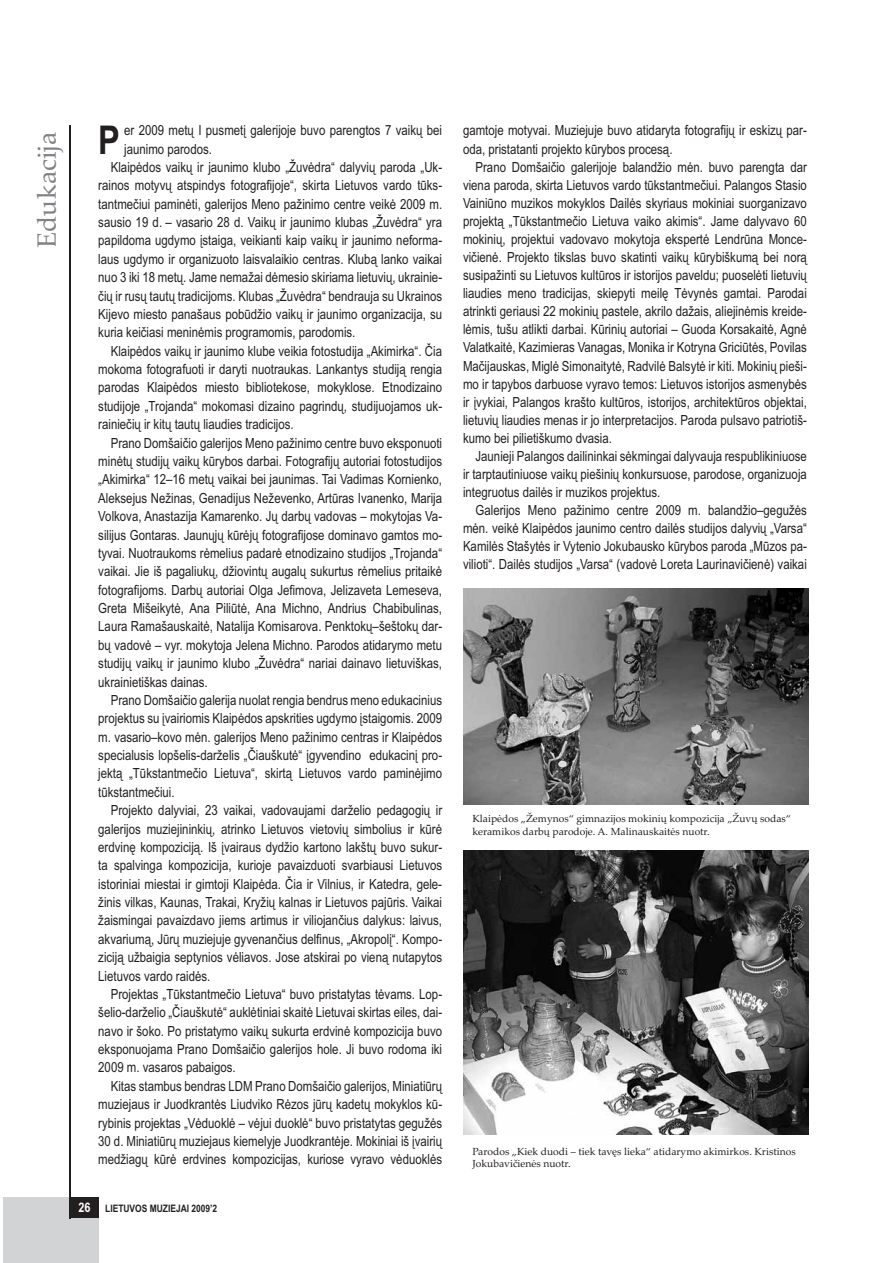
<style>
.page{position:relative;width:893px;height:1263px;background:#fff}
.page>*{position:absolute;margin:0;border:0;box-sizing:border-box;transform-origin:0 0}
.t1{font:700 39.6px "Arial Narrow";color:#231f20}
.t2{font:26.4px "Palatino Linotype";letter-spacing:.01em;color:#808285}
.t3{font:13.95px/18.1px "Arial Narrow";color:#231f20;text-align:justify}
.t4{font:10.35px/12.3px "Palatino Linotype";color:#231f20}
.t5{font:700 10.35px "Arial Narrow";color:#231f20}
.s1{font-size:13.2px;color:#fff}
</style>
<div class="page">
<div style="left:3px;top:1197px;width:95px;height:65px;background:#d1d3d4"></div>
<hr style="left:70px;top:125px;width:1px;height:1093px;background:#231f20">
<div style="left:71px;top:1197px;width:28px;height:21px;background:#231f20"></div>
<img style="left:463px;top:851px;width:346px;height:283px">
<img style="left:463px;top:588px;width:346px;height:217px">
<h2 class="t2" style="left:37px;top:248px;width:118px;rotate:-90deg">Edukacĳa</h2>
<h1 class="t1" style="left:98px;top:125px;width:23px">P</h1>
<p class="t3" style="left:124px;top:123px;width:319px">er 2009 metų I pusmetį galerijoje buvo parengtos 7 vaikų bei</p>
<p class="t3" style="left:124px;top:141px;width:89px">jaunimo parodos.</p>
<p class="t3" style="left:111px;top:159px;width:333px">Klaipėdos vaikų ir jaunimo klubo „Žuvėdra“ dalyvių paroda „Uk-</p>
<p class="t3" style="left:98px;top:178px;width:345px">rainos motyvų atspindys fotografijoje“, skirta Lietuvos vardo tūks-</p>
<p class="t3" style="left:98px;top:196px;width:345px">tantmečiui paminėti, galerijos Meno pažinimo centre veikė 2009 m.</p>
<p class="t3" style="left:98px;top:214px;width:345px">sausio 19 d. – vasario 28 d. Vaikų ir jaunimo klubas „Žuvėdra“ yra</p>
<p class="t3" style="left:98px;top:233px;width:345px">papildoma ugdymo įstaiga, veikianti kaip vaikų ir jaunimo neforma-</p>
<p class="t3" style="left:98px;top:251px;width:345px">laus ugdymo ir organizuoto laisvalaikio centras. Klubą lanko vaikai</p>
<p class="t3" style="left:98px;top:270px;width:345px">nuo 3 iki 18 metų. Jame nemažai dėmesio skiriama lietuvių, ukrainie-</p>
<p class="t3" style="left:98px;top:288px;width:345px">čių ir rusų tautų tradicijoms. Klubas „Žuvėdra“ bendrauja su Ukrainos</p>
<p class="t3" style="left:98px;top:306px;width:345px">Kijevo miesto panašaus pobūdžio vaikų ir jaunimo organizacija, su</p>
<p class="t3" style="left:98px;top:325px;width:259px">kuria keičiasi meninėmis programomis, parodomis.</p>
<p class="t3" style="left:111px;top:343px;width:333px">Klaipėdos vaikų ir jaunimo klube veikia fotostudija „Akimirka“. Čia</p>
<p class="t3" style="left:98px;top:362px;width:345px">mokoma fotografuoti ir daryti nuotraukas. Lankantys studiją rengia</p>
<p class="t3" style="left:98px;top:380px;width:345px">parodas Klaipėdos miesto bibliotekose, mokyklose. Etnodizaino</p>
<p class="t3" style="left:98px;top:398px;width:345px">studijoje „Trojanda“ mokomasi dizaino pagrindų, studijuojamos uk-</p>
<p class="t3" style="left:98px;top:417px;width:197px">rainiečių ir kitų tautų liaudies tradicijos.</p>
<p class="t3" style="left:111px;top:435px;width:333px">Prano Domšaičio galerijos Meno pažinimo centre buvo eksponuoti</p>
<p class="t3" style="left:98px;top:453px;width:345px">minėtų studijų vaikų kūrybos darbai. Fotografijų autoriai fotostudijos</p>
<p class="t3" style="left:98px;top:472px;width:345px">„Akimirka“ 12–16 metų vaikai bei jaunimas. Tai Vadimas Kornienko,</p>
<p class="t3" style="left:98px;top:490px;width:345px">Aleksejus Nežinas, Genadijus Neževenko, Artūras Ivanenko, Marija</p>
<p class="t3" style="left:98px;top:509px;width:345px">Volkova, Anastazija Kamarenko. Jų darbų vadovas – mokytojas Va-</p>
<p class="t3" style="left:98px;top:527px;width:345px">silijus Gontaras. Jaunųjų kūrėjų fotografijose dominavo gamtos mo-</p>
<p class="t3" style="left:98px;top:545px;width:345px">tyvai. Nuotraukoms rėmelius padarė etnodizaino studijos „Trojanda“</p>
<p class="t3" style="left:98px;top:564px;width:345px">vaikai. Jie iš pagaliukų, džiovintų augalų sukurtus rėmelius pritaikė</p>
<p class="t3" style="left:98px;top:582px;width:345px">fotografijoms. Darbų autoriai Olga Jefimova, Jelizaveta Lemeseva,</p>
<p class="t3" style="left:98px;top:600px;width:345px">Greta Mišeikytė, Ana Piliūtė, Ana Michno, Andrius Chabibulinas,</p>
<p class="t3" style="left:98px;top:619px;width:345px">Laura Ramašauskaitė, Natalija Komisarova. Penktokų–šeštokų dar-</p>
<p class="t3" style="left:98px;top:637px;width:345px">bų vadovė – vyr. mokytoja Jelena Michno. Parodos atidarymo metu</p>
<p class="t3" style="left:98px;top:656px;width:345px">studijų vaikų ir jaunimo klubo „Žuvėdra“ nariai dainavo lietuviškas,</p>
<p class="t3" style="left:98px;top:674px;width:111px">ukrainietiškas dainas.</p>
<p class="t3" style="left:111px;top:692px;width:333px">Prano Domšaičio galerija nuolat rengia bendrus meno edukacinius</p>
<p class="t3" style="left:98px;top:711px;width:345px">projektus su įvairiomis Klaipėdos apskrities ugdymo įstaigomis. 2009</p>
<p class="t3" style="left:98px;top:729px;width:345px">m. vasario–kovo mėn. galerijos Meno pažinimo centras ir Klaipėdos</p>
<p class="t3" style="left:98px;top:747px;width:345px">specialusis lopšelis-darželis „Čiauškutė“ įgyvendino edukacinį pro-</p>
<p class="t3" style="left:98px;top:766px;width:345px">jektą „Tūkstantmečio Lietuva“, skirtą Lietuvos vardo paminėjimo</p>
<p class="t3" style="left:98px;top:784px;width:78px">tūkstantmečiui.</p>
<p class="t3" style="left:111px;top:803px;width:333px">Projekto dalyviai, 23 vaikai, vadovaujami darželio pedagogių ir</p>
<p class="t3" style="left:98px;top:821px;width:345px">galerijos muziejininkių, atrinko Lietuvos vietovių simbolius ir kūrė</p>
<p class="t3" style="left:98px;top:839px;width:345px">erdvinę kompoziciją. Iš įvairaus dydžio kartono lakštų buvo sukur-</p>
<p class="t3" style="left:98px;top:858px;width:345px">ta spalvinga kompozicija, kurioje pavaizduoti svarbiausi Lietuvos</p>
<p class="t3" style="left:98px;top:876px;width:345px">istoriniai miestai ir gimtoji Klaipėda. Čia ir Vilnius, ir Katedra, gele-</p>
<p class="t3" style="left:98px;top:894px;width:345px">žinis vilkas, Kaunas, Trakai, Kryžių kalnas ir Lietuvos pajūris. Vaikai</p>
<p class="t3" style="left:98px;top:913px;width:345px">žaismingai pavaizdavo jiems artimus ir viliojančius dalykus: laivus,</p>
<p class="t3" style="left:98px;top:931px;width:345px">akvariumą, Jūrų muziejuje gyvenančius delfinus, „Akropolį“. Kompo-</p>
<p class="t3" style="left:98px;top:950px;width:345px">ziciją užbaigia septynios vėliavos. Jose atskirai po vieną nutapytos</p>
<p class="t3" style="left:98px;top:968px;width:114px">Lietuvos vardo raidės.</p>
<p class="t3" style="left:111px;top:986px;width:333px">Projektas „Tūkstantmečio Lietuva“ buvo pristatytas tėvams. Lop-</p>
<p class="t3" style="left:98px;top:1005px;width:345px">šelio-darželio „Čiauškutė“ auklėtiniai skaitė Lietuvai skirtas eiles, dai-</p>
<p class="t3" style="left:98px;top:1023px;width:345px">navo ir šoko. Po pristatymo vaikų sukurta erdvinė kompozicija buvo</p>
<p class="t3" style="left:98px;top:1042px;width:345px">eksponuojama Prano Domšaičio galerijos hole. Ji buvo rodoma iki</p>
<p class="t3" style="left:98px;top:1060px;width:139px">2009 m. vasaros pabaigos.</p>
<p class="t3" style="left:111px;top:1078px;width:333px">Kitas stambus bendras LDM Prano Domšaičio galerijos, Miniatiūrų</p>
<p class="t3" style="left:98px;top:1097px;width:345px">muziejaus ir Juodkrantės Liudviko Rėzos jūrų kadetų mokyklos kū-</p>
<p class="t3" style="left:98px;top:1115px;width:345px">rybinis projektas „Vėduoklė – vėjui duoklė“ buvo pristatytas gegužės</p>
<p class="t3" style="left:98px;top:1133px;width:345px">30 d. Miniatiūrų muziejaus kiemelyje Juodkrantėje. Mokiniai iš įvairių</p>
<p class="t3" style="left:98px;top:1152px;width:345px">medžiagų kūrė erdvines kompozicijas, kuriose vyravo vėduoklės</p>
<p class="t5" style="left:78px;top:1205px;width:140px"><span class="s1">26</span> LIETUVOS MUZIEJAI 2009’2</p>
<p class="t3" style="left:463px;top:122px;width:345px">gamtoje motyvai. Muziejuje buvo atidaryta fotografijų ir eskizų par&shy;oda, pristatanti projekto kūrybos procesą.</p>
<p class="t3" style="left:463px;top:159px;width:345px;text-indent:13px">Prano Domšaičio galerijoje balandžio mėn. buvo parengta dar viena paroda, skirta Lietuvos vardo tūkstantmečiui. Palangos Stasio Vainiūno muzikos mokyklos Dailės skyriaus mokiniai suorganizavo projektą „Tūkstantmečio Lietuva vaiko akimis“. Jame dalyvavo 60 mokinių, projektui vadovavo mokytoja ekspertė Lendrūna Monce&shy;vičienė. Projekto tikslas buvo skatinti vaikų kūrybiškumą bei norą susipažinti su Lietuvos kultūros ir istorijos paveldu; puoselėti lietuvių liaudies meno tradicijas, skiepyti meilę Tėvynės gamtai. Parodai atrinkti geriausi 22 mokinių pastele, akrilo dažais, aliejinėmis kreide&shy;lėmis, tušu atlikti darbai. Kūrinių autoriai – Guoda Korsakaitė, Agnė Valatkaitė, Kazimieras Vanagas, Monika ir Kotryna Griciūtės, Povilas Mačijauskas, Miglė Simonaitytė, Radvilė Balsytė ir kiti. Mokinių pieši&shy;mo ir tapybos darbuose vyravo temos: Lietuvos istorijos asmenybės ir įvykiai, Palangos krašto kultūros, istorijos, architektūros objektai, lietuvių liaudies menas ir jo interpretacijos. Paroda pulsavo patriotiš&shy;kumo bei pilietiškumo dvasia.</p>
<p class="t3" style="left:463px;top:448px;width:345px;text-indent:13px">Jaunieji Palangos dailininkai sėkmingai dalyvauja respublikiniuose ir tarptautiniuose vaikų piešinių konkursuose, parodose, organizuoja integruotus dailės ir muzikos projektus.</p>
<p class="t3" style="left:463px;top:503px;width:345px;text-indent:13px">Galerijos Meno pažinimo centre 2009 m. balandžio–gegužės mėn. veikė Klaipėdos jaunimo centro dailės studijos dalyvių „Varsa“ Kamilės Stašytės ir Vytenio Jokubausko kūrybos paroda „Mūzos pa&shy;vilioti“. Dailės studijos „Varsa“ (vadovė Loreta Laurinavičienė) vaikai</p>
<p class="t4" style="left:472px;top:814px;width:320px">Klaipėdos „Žemynos“ gimnazĳos mokinių kompozicĳa „Žuvų sodas“ keramikos darbų parodoje. A. Malinauskaitės nuotr.</p>
<p class="t4" style="left:472px;top:1146px;width:325px">Parodos „Kiek duodi – tiek tavęs lieka“ atidarymo akimirkos. Kristinos<br>Jokubavičienės nuotr.</p>
</div>
